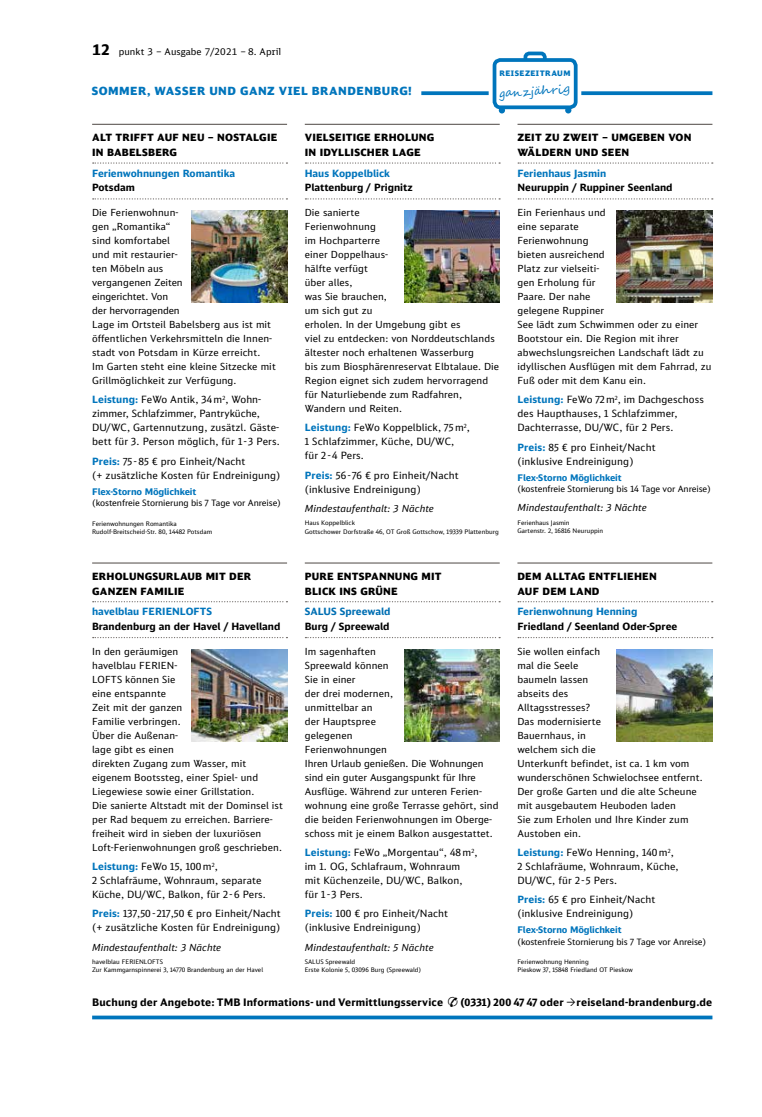
<style>
.page{position:relative;width:762px;height:1117px;background:#fff}
.page>*{position:absolute;margin:0;border:0;box-sizing:border-box;transform-origin:0 0}
.t1{font:12.38px "Segoe Script";color:#0075bc}
.t2{font:900 11.25px "DB Sans";letter-spacing:.04em;color:#0075bc}
.t3{font:700 10.38px "DB Sans Alternate";letter-spacing:.015em;color:#000}
.t4{font:10px/14px "DB Sans Alternate";letter-spacing:.01em;color:#000}
.t5{font:900 10px/14.4px "DB Sans Alternate";letter-spacing:.02em;color:#000}
.t6{font:700 10px/14.4px "DB Sans Alternate";color:#000}
.t7{font:700 10px/14.4px "DB Sans Alternate";color:#0075bc}
.t8{font:700 10px/14.4px "DB Sans Alternate";color:#006fb3}
.t9{font:9.75px/14px "DB Sans Alternate";letter-spacing:.01em;color:#000}
.t10{font:italic 9.75px "DB Sans Alternate";letter-spacing:.01em;color:#000}
.t11{font:9.38px "DB Sans";letter-spacing:.01em;color:#000}
.t12{font:700 9.12px "DB Sans Alternate";letter-spacing:-.01em;color:#0075bc}
.t13{font:8.75px "DB Sans Alternate";letter-spacing:-.01em;color:#000}
.t14{font:900 7.62px "DB Sans";letter-spacing:.055em;color:#0075bc}
.t15{font:6.25px/8.1px "DB Sans Alternate";color:#000}
.s1{font-weight:700;font-size:15px}
.s2{color:#000}
.s3{font-weight:700;color:#0075bc}
.s4{color:#0075bc}
.s5{font-family:"Punkt 3 regular";font-weight:400;font-size:11.25px}
</style>
<div class="page">
<hr style="left:92px;top:124px;width:195px;height:1px;background:#716c69">
<svg style="left:93px;top:162px;width:194px;height:2px"></svg>
<svg style="left:93px;top:198px;width:194px;height:1px"></svg>
<hr style="left:517px;top:124px;width:195px;height:1px;background:#716c69">
<svg style="left:518px;top:162px;width:195px;height:2px"></svg>
<svg style="left:518px;top:198px;width:195px;height:1px"></svg>
<hr style="left:305px;top:124px;width:195px;height:1px;background:#716c69">
<svg style="left:305px;top:162px;width:195px;height:2px"></svg>
<svg style="left:305px;top:198px;width:195px;height:1px"></svg>
<hr style="left:92px;top:562px;width:195px;height:1px;background:#716c69">
<svg style="left:93px;top:601px;width:194px;height:1px"></svg>
<svg style="left:93px;top:637px;width:194px;height:1px"></svg>
<hr style="left:305px;top:562px;width:195px;height:1px;background:#716c69">
<svg style="left:305px;top:601px;width:195px;height:1px"></svg>
<svg style="left:305px;top:637px;width:195px;height:1px"></svg>
<hr style="left:517px;top:562px;width:195px;height:1px;background:#716c69">
<svg style="left:518px;top:601px;width:195px;height:1px"></svg>
<svg style="left:518px;top:637px;width:195px;height:1px"></svg>
<img style="left:191px;top:210px;width:96px;height:92px">
<img style="left:404px;top:210px;width:96px;height:92px">
<img style="left:617px;top:210px;width:95px;height:92px">
<img style="left:191px;top:649px;width:96px;height:92px">
<img style="left:404px;top:649px;width:96px;height:92px">
<img style="left:617px;top:649px;width:95px;height:92px">
<svg style="left:92px;top:1015px;width:620px;height:4px;background:#278ac6"></svg>
<svg style="left:581px;top:91px;width:131px;height:4px"></svg>
<svg style="left:421px;top:91px;width:68px;height:4px"></svg>
<div style="left:523px;top:52px;width:24px;height:53px;border:4px solid #0075bc;border-radius:4px"></div>
<div style="left:494px;top:60px;width:82px;height:47px;background:#fff;border-radius:6px"></div>
<div style="left:493px;top:58px;width:84px;height:51px;border:4px solid #0075bc;border-radius:6px"></div>
<svg style="left:499px;top:107px;width:6px;height:6px"></svg>
<svg style="left:565px;top:107px;width:6px;height:6px"></svg>
<p class="t11" style="left:92px;top:46px;width:191px"><span class="s1">12</span> punkt 3 – Ausgabe 7/2021 – 8. April</p>
<p class="t2" style="left:92px;top:84px;width:322px">SOMMER, WASSER UND GANZ VIEL BRANDENBURG!</p>
<p class="t14" style="left:499px;top:68px;width:72px">REISEZEITRAUM</p>
<p class="t1" style="left:498px;top:83px;width:72px;rotate:-4deg">ganzjährig</p>
<p class="t5" style="left:92px;top:130px;width:187px">ALT TRIFFT AUF NEU – NOSTALGIE<br>IN BABELSBERG</p>
<p class="t7" style="left:92px;top:166px;width:144px">Ferienwohnungen Romantika<br><span class="s2">Potsdam</span></p>
<p class="t9" style="left:92px;top:205px;width:185px">Die Ferienwohnun-<br>gen „Romantika“<br>sind komfortabel<br>und mit restaurier-<br>ten Möbeln aus<br>vergangenen Zeiten<br>eingerichtet. Von<br>der hervorragenden<br>Lage im Ortsteil Babelsberg aus ist mit öffentlichen Verkehrsmitteln die Innen&shy;stadt von Potsdam in Kürze erreicht.<br>Im Garten steht eine kleine Sitzecke mit<br>Grillmöglichkeit zur Verfügung.</p>
<p class="t4" style="left:92px;top:392px;width:189px"><span class="s3">Leistung:</span> FeWo Antik, 34m<sup>2</sup>, Wohn&shy;zimmer, Schlafzimmer, Pantryküche, DU/WC, Gartennutzung, zusätzl. Gäste&shy;bett für 3. Person möglich, für 1 - 3 Pers.</p>
<p class="t4" style="left:92px;top:453px;width:190px"><span class="s3">Preis:</span> 75 - 85 € pro Einheit/Nacht<br>(+ zusätzliche Kosten für Endreinigung)</p>
<p class="t12" style="left:92px;top:485px;width:106px">Flex-Storno Möglichkeit</p>
<p class="t13" style="left:92px;top:497px;width:190px">(kostenfreie Stornierung bis 7 Tage vor Anreise)</p>
<p class="t15" style="left:92px;top:519px;width:122px">Ferienwohnungen Romantika<br>Rudolf-Breitscheid-Str. 80, 14482 Potsdam</p>
<p class="t5" style="left:305px;top:130px;width:131px">VIELSEITIGE ERHOLUNG<br>IN IDYLLISCHER LAGE</p>
<p class="t6" style="left:305px;top:166px;width:109px"><span class="s4">Haus Koppelblick<br></span>Plattenburg / Prignitz</p>
<p class="t9" style="left:305px;top:205px;width:196px">Die sanierte<br>Ferienwohnung<br>im Hochparterre<br>einer Doppelhaus-<br>hälfte verfügt<br>über alles,<br>was Sie brauchen,<br>um sich gut zu<br>erholen. In der Umgebung gibt es<br>viel zu entdecken: von Norddeutschlands ältester noch erhaltenen Wasserburg<br>bis zum Biosphärenreservat Elbtalaue. Die<br>Region eignet sich zudem hervorragend für Naturliebende zum Radfahren,<br>Wandern und Reiten.</p>
<p class="t4" style="left:305px;top:420px;width:166px"><span class="s3">Leistung:</span> FeWo Koppelblick, 75m<sup>2</sup>,<br>1 Schlafzimmer, Küche, DU/WC, für 2 - 4 Pers.</p>
<p class="t4" style="left:305px;top:467px;width:155px"><span class="s3">Preis:</span> 56 - 76 € pro Einheit/Nacht (inklusive Endreinigung)</p>
<p class="t10" style="left:305px;top:502px;width:131px">Mindestaufenthalt: 3 Nächte</p>
<p class="t15" style="left:305px;top:519px;width:195px">Haus Koppelblick<br>Gottschower Dorfstraße 46, OT Groß Gottschow, 19339 Plattenburg</p>
<p class="t5" style="left:517px;top:130px;width:175px">ZEIT ZU ZWEIT – UMGEBEN VON<br>WÄLDERN UND SEEN</p>
<p class="t6" style="left:517px;top:166px;width:156px"><span class="s4">Ferienhaus Jasmin<br></span>Neuruppin / Ruppiner Seenland</p>
<p class="t9" style="left:517px;top:205px;width:196px">Ein Ferienhaus und<br>eine separate<br>Ferienwohnung<br>bieten ausreichend<br>Platz zur vielseiti-<br>gen Erholung für<br>Paare. Der nahe<br>gelegene Ruppiner<br>See lädt zum Schwimmen oder zu einer<br>Bootstour ein. Die Region mit ihrer abwechslungsreichen Landschaft lädt zu idyllischen Ausflügen mit dem Fahrrad, zu<br>Fuß oder mit dem Kanu ein.</p>
<p class="t4" style="left:517px;top:392px;width:188px"><span class="s3">Leistung:</span> FeWo 72m<sup>2</sup>, im Dachgeschoss des Haupthauses, 1 Schlafzimmer,<br>Dachterrasse, DU/WC, für 2 Pers.</p>
<p class="t4" style="left:517px;top:439px;width:139px"><span class="s3">Preis:</span> 85 € pro Einheit/Nacht (inklusive Endreinigung)</p>
<p class="t12" style="left:517px;top:471px;width:106px">Flex-Storno Möglichkeit</p>
<p class="t13" style="left:517px;top:483px;width:195px">(kostenfreie Stornierung bis 14 Tage vor Anreise)</p>
<p class="t10" style="left:517px;top:501px;width:131px">Mindestaufenthalt: 3 Nächte</p>
<p class="t15" style="left:517px;top:518px;width:87px">Ferienhaus Jasmin<br>Gartenstr. 2, 16816 Neuruppin</p>
<p class="t5" style="left:92px;top:569px;width:161px">ERHOLUNGSURLAUB MIT DER<br>GANZEN FAMILIE</p>
<p class="t6" style="left:92px;top:604px;width:190px"><span class="s4">havelblau FERIENLOFTS<br></span>Brandenburg an der Havel / Havelland</p>
<p class="t9" style="left:92px;top:643px;width:192px">In den geräumigen<br>havelblau FERIEN-<br>LOFTS können Sie<br>eine entspannte<br>Zeit mit der ganzen<br>Familie verbringen.<br>Über die Außenan-<br>lage gibt es einen<br>direkten Zugang zum Wasser, mit eigenem Bootssteg, einer Spiel- und<br>Liegewiese sowie einer Grillstation.<br>Die sanierte Altstadt mit der Dominsel ist per Rad bequem zu erreichen. Barriere&shy;freiheit wird in sieben der luxuriösen<br>Loft-Ferienwohnungen groß geschrieben.</p>
<p class="t4" style="left:92px;top:858px;width:175px"><span class="s3">Leistung:</span> FeWo 15, 100m<sup>2</sup>,<br>2 Schlafräume, Wohnraum, separate<br>Küche, DU/WC, Balkon, für 2 - 6 Pers.</p>
<p class="t4" style="left:92px;top:906px;width:190px"><span class="s3">Preis:</span> 137,50 - 217,50 € pro Einheit/Nacht (+ zusätzliche Kosten für Endreinigung)</p>
<p class="t10" style="left:92px;top:940px;width:131px">Mindestaufenthalt: 3 Nächte</p>
<p class="t15" style="left:92px;top:957px;width:172px">havelblau FERIENLOFTS<br>Zur Kammgarnspinnerei 3, 14770 Brandenburg an der Havel</p>
<p class="t5" style="left:517px;top:569px;width:141px">DEM ALLTAG ENTFLIEHEN<br>AUF DEM LAND</p>
<p class="t6" style="left:517px;top:604px;width:162px"><span class="s4">Ferienwohnung Henning<br></span>Friedland / Seenland Oder-Spree</p>
<p class="t9" style="left:517px;top:643px;width:187px">Sie wollen einfach<br>mal die Seele<br>baumeln lassen<br>abseits des<br>Alltagsstresses?<br>Das modernisierte<br>Bauernhaus, in<br>welchem sich die<br>Unterkunft befindet, ist ca. 1 km vom wunderschönen Schwielochsee entfernt.<br>Der große Garten und die alte Scheune mit ausgebautem Heuboden laden<br>Sie zum Erholen und Ihre Kinder zum<br>Austoben ein.</p>
<p class="t4" style="left:517px;top:844px;width:163px"><span class="s3">Leistung:</span> FeWo Henning, 140m<sup>2</sup>,<br>2 Schlafräume, Wohnraum, Küche,<br>DU/WC, für 2 - 5 Pers.</p>
<p class="t4" style="left:517px;top:892px;width:139px"><span class="s3">Preis:</span> 65 € pro Einheit/Nacht (inklusive Endreinigung)</p>
<p class="t12" style="left:517px;top:924px;width:106px">Flex-Storno Möglichkeit</p>
<p class="t13" style="left:517px;top:935px;width:190px">(kostenfreie Stornierung bis 7 Tage vor Anreise)</p>
<p class="t15" style="left:517px;top:957px;width:117px">Ferienwohnung Henning<br>Pieskow 37, 15848 Friedland OT Pieskow</p>
<p class="t3" style="left:92px;top:995px;width:622px">Buchung der Angebote: TMB Informations- und Vermittlungsservice <span class="s5">h</span> (0331) 200 47 47 oder reiseland-brandenburg.de</p>
<p class="t5" style="left:305px;top:569px;width:138px">PURE ENTSPANNUNG MIT<br>BLICK INS GRÜNE</p>
<p class="t8" style="left:305px;top:604px;width:87px">SALUS Spreewald<br><span class="s2">Burg / Spreewald</span></p>
<p class="t9" style="left:305px;top:643px;width:195px">Im sagenhaften<br>Spreewald können<br>Sie in einer<br>der drei modernen,<br>unmittelbar an<br>der Hauptspree<br>gelegenen<br>Ferienwohnungen<br>Ihren Urlaub genießen. Die Wohnungen sind ein guter Ausgangspunkt für Ihre<br>Ausflüge. Während zur unteren Ferien&shy;wohnung eine große Terrasse gehört, sind die beiden Ferienwohnungen im Oberge&shy;schoss mit je einem Balkon ausgestattet.</p>
<p class="t4" style="left:305px;top:844px;width:174px"><span class="s3">Leistung:</span> FeWo „Morgentau“, 48m<sup>2</sup>, im 1. OG, Schlafraum, Wohnraum mit Küchenzeile, DU/WC, Balkon, für 1 - 3 Pers.</p>
<p class="t4" style="left:305px;top:906px;width:145px"><span class="s3">Preis:</span> 100 € pro Einheit/Nacht (inklusive Endreinigung)</p>
<p class="t10" style="left:305px;top:940px;width:130px">Mindestaufenthalt: 5 Nächte</p>
<p class="t15" style="left:305px;top:957px;width:118px">SALUS Spreewald<br>Erste Kolonie 5, 03096 Burg (Spreewald)</p>
</div>
